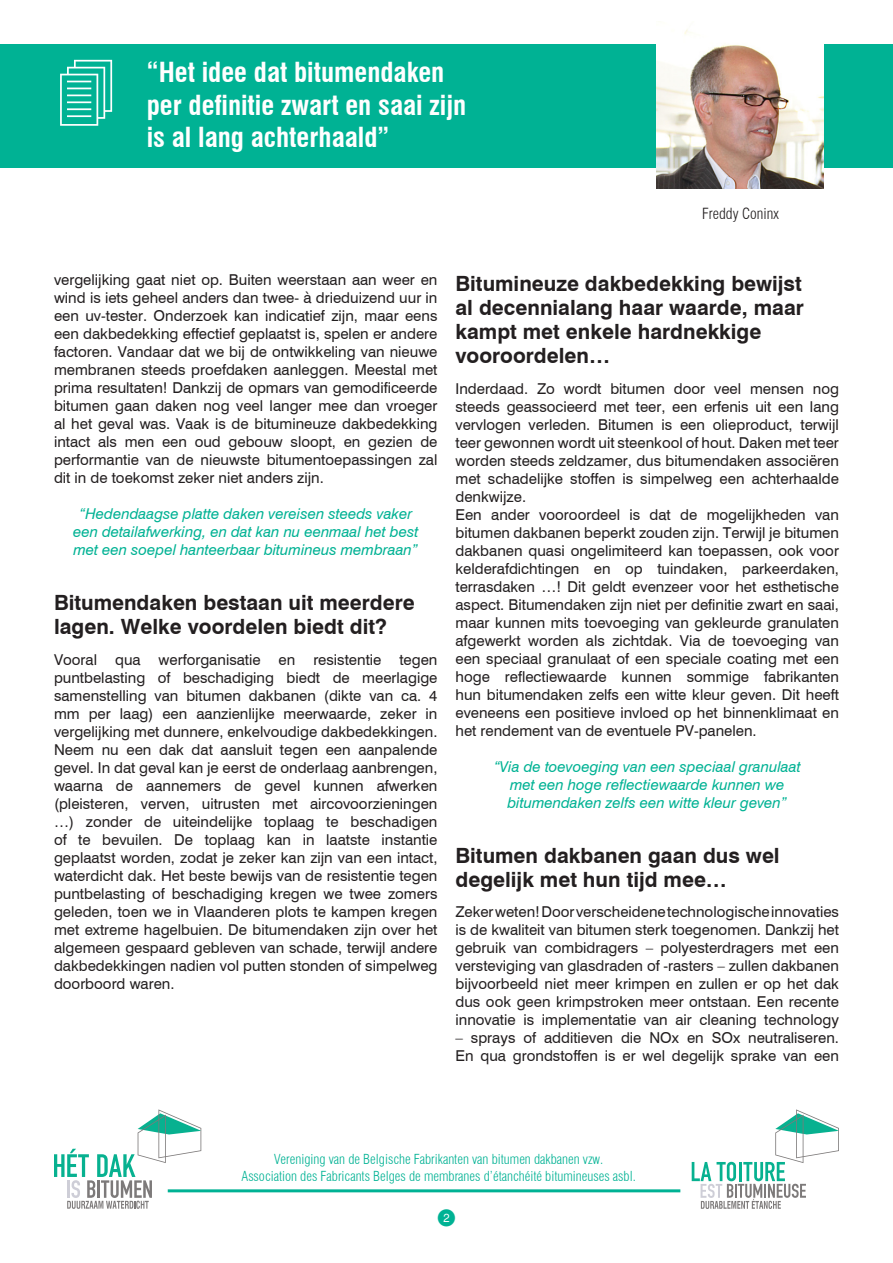
<style>
.page{position:relative;width:893px;height:1263px;background:#fff}
.page>*{position:absolute;margin:0;border:0;box-sizing:border-box;transform-origin:0 0}
.t1{font:700 condensed 27px/32.4px "Swiss 721 BT";color:#fff}
.t2{font:700 21px/24px "Swiss 721 BT";color:#231f20}
.t3{font:18px "Numerics P03";color:#00b294}
.t4{font:15px/18px "Swiss 721 BT";color:#231f20;text-align:justify}
.t5{font:italic 15px/18px "Swiss 721 BT";color:#00b294;text-align:center}
.t6{font:300 condensed 15px "Swiss 721 BT";color:#231f20}
.t7{font:300 condensed 13.5px/16.2px "Swiss 721 BT";color:#00b294;text-align:center}
</style>
<div class="page">
<svg style="left:54px;top:1109px;width:147px;height:100px"></svg>
<svg style="left:692px;top:1109px;width:147px;height:100px"></svg>
<hr style="left:168px;top:1189px;width:512px;height:3px;background:#00b294">
<div style="left:0;top:45px;width:893px;height:123px;background:#00b294"></div>
<img style="left:657px;top:29px;width:167px;height:159px">
<h1 class="t1" style="left:147px;top:56px;width:321px;text-indent:-93px">✔ “Het idee dat bitumendaken per definitie zwart en saai zijn is al lang achterhaald”</h1>
<p class="t6" style="left:702px;top:204px;width:78px">Freddy Coninx</p>
<p class="t4" style="left:54px;top:271px;width:385px">vergelijking gaat niet op. Buiten weerstaan aan weer en wind is iets geheel anders dan twee- à drieduizend uur in een uv-tester. Onderzoek kan indicatief zijn, maar eens een dakbedekking effectief geplaatst is, spelen er andere factoren. Vandaar dat we bij de ontwikkeling van nieuwe membranen steeds proefdaken aanleggen. Meestal met prima resultaten! Dankzij de opmars van gemodificeerde bitumen gaan daken nog veel langer mee dan vroeger al het geval was. Vaak is de bitumineuze dakbedekking intact als men een oud gebouw sloopt, en gezien de performantie van de nieuwste bitumentoepassingen zal dit in de toekomst zeker niet anders zijn.</p>
<p class="t5" style="left:73px;top:505px;width:347px">“Hedendaagse platte daken vereisen steeds vaker een detailafwerking, en dat kan nu eenmaal het best met een soepel hanteerbaar bitumineus membraan”</p>
<h2 class="t2" style="left:54px;top:590px;width:362px">Bitumendaken bestaan uit meerdere lagen. Welke voordelen biedt dit?</h2>
<p class="t4" style="left:54px;top:650px;width:385px">Vooral qua werforganisatie en resistentie tegen puntbelasting of beschadiging biedt de meerlagige samenstelling van bitumen dakbanen (dikte van ca. 4 mm per laag) een aanzienlijke meerwaarde, zeker in vergelijking met dunnere, enkelvoudige dakbedekkingen.<br>Neem nu een dak dat aansluit tegen een aanpalende gevel. In dat geval kan je eerst de onderlaag aanbrengen, waarna de aannemers de gevel kunnen afwerken (pleisteren, verven, uitrusten met aircovoorzieningen …) zonder de uiteindelijke toplaag te beschadigen of te bevuilen. De toplaag kan in laatste instantie geplaatst worden, zodat je zeker kan zijn van een intact, waterdicht dak. Het beste bewijs van de resistentie tegen puntbelasting of beschadiging kregen we twee zomers geleden, toen we in Vlaanderen plots te kampen kregen met extreme hagelbuien. De bitumendaken zijn over het algemeen gespaard gebleven van schade, terwijl andere dakbedekkingen nadien vol putten stonden of simpelweg doorboord waren.</p>
<h2 class="t2" style="left:455px;top:271px;width:350px">Bitumineuze dakbedekking bewijst al decennialang haar waarde, maar kampt met enkele hardnekkige vooroordelen…</h2>
<p class="t4" style="left:455px;top:379px;width:385px;text-align:left">Inderdaad. Zo wordt bitumen door veel mensen nog steeds geassocieerd met teer, een erfenis uit een lang vervlogen verleden. Bitumen is een olieproduct, terwijl teer gewonnen wordt uit steenkool of hout. Daken met teer worden steeds zeldzamer, dus bitumendaken associëren met schadelijke stoffen is simpelweg een achterhaalde denkwijze.<br>Een ander vooroordeel is dat de mogelijkheden van bitumen dakbanen beperkt zouden zijn. Terwijl je bitumen dakbanen quasi ongelimiteerd kan toepassen, ook voor kelderafdichtingen en op tuindaken, parkeerdaken, terrasdaken …! Dit geldt evenzeer voor het esthetische aspect. Bitumendaken zijn niet per definitie zwart en saai, maar kunnen mits toevoeging van gekleurde granulaten afgewerkt worden als zichtdak. Via de toevoeging van een speciaal granulaat of een speciale coating met een hoge reflectiewaarde kunnen sommige fabrikanten hun bitumendaken zelfs een witte kleur geven. Dit heeft eveneens een positieve invloed op het binnenklimaat en het rendement van de eventuele PV-panelen.</p>
<p class="t5" style="left:494px;top:757px;width:308px">“Via de toevoeging van een speciaal granulaat met een hoge reflectiewaarde kunnen we bitumendaken zelfs een witte kleur geven”</p>
<h2 class="t2" style="left:455px;top:843px;width:326px">Bitumen dakbanen gaan dus wel degelijk met hun tijd mee…</h2>
<p class="t4" style="left:455px;top:903px;width:385px">Zeker weten! Door verscheidene technologische innovaties is de kwaliteit van bitumen sterk toegenomen. Dankzij het gebruik van combidragers – polyesterdragers met een versteviging van glasdraden of -rasters – zullen dakbanen bijvoorbeeld niet meer krimpen en zullen er op het dak dus ook geen krimpstroken meer ontstaan. Een recente innovatie is implementatie van air cleaning technology</p>
<p class="t4" style="left:455px;top:1029px;width:385px">– sprays of additieven die NOx en SOx neutraliseren.<br>En qua grondstoffen is er wel degelijk sprake van een</p>
<p class="t7" style="left:241px;top:1151px;width:396px">Vereniging van de Belgische Fabrikanten van bitumen dakbanen vzw.<br>Association des Fabricants Belges de membranes d’étanchéité bitumineuses asbl.</p>
<p class="t3" style="left:437px;top:1209px;width:19px">W</p>
</div>
